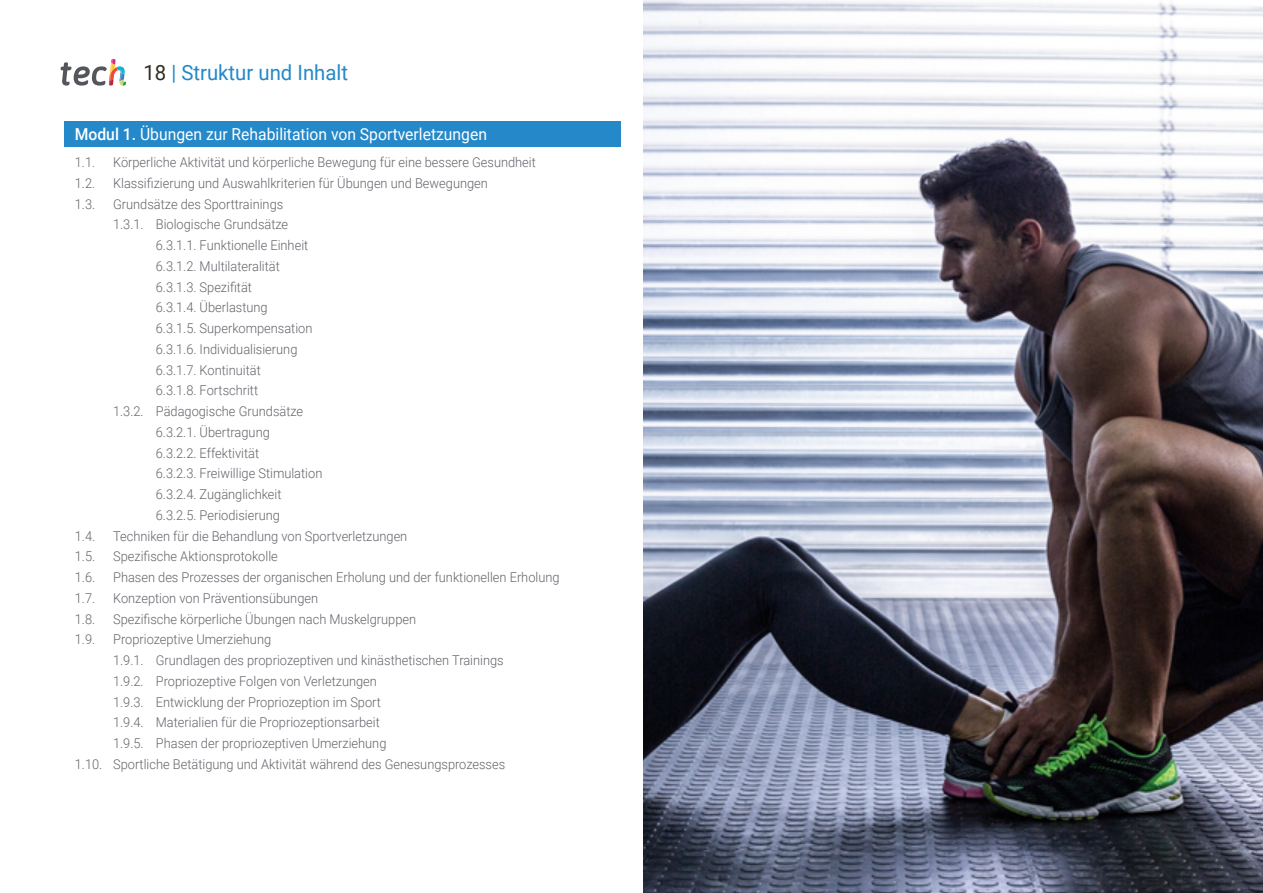
<style>
.page{position:relative;width:1263px;height:893px;background:#fff}
.page>*{position:absolute;margin:0;border:0;box-sizing:border-box;transform-origin:0 0}
.t1{font:21px "Roboto";color:#2488c9}
.t2{font:16.5px "Roboto";color:#fff;scale:.95 1}
.t3{font:300 13.5px "Roboto";color:#61646a;scale:.95 1}
.s1{color:#312e20}
.s2{font-weight:500}
</style>
<div class="page">
<div style="left:64px;top:121px;width:557px;height:25px;background:#2488c9"></div>
<img style="left:643px;top:0;width:620px;height:893px">
<svg style="left:61px;top:59px;width:65px;height:27px"></svg>
<h1 class="t1" style="left:144px;top:57px;width:206px"><span class="s1">18</span> | Struktur und Inhalt</h1>
<p class="t2" style="left:75px;top:123px;width:435px"><span class="s2">Modul 1.</span> Übungen zur Rehabilitation von Sportverletzungen</p>
<p class="t3" style="left:75px;top:153px;width:23px">1.1.</p>
<p class="t3" style="left:113px;top:153px;width:446px">Körperliche Aktivität und körperliche Bewegung für eine bessere Gesundheit</p>
<p class="t3" style="left:75px;top:174px;width:23px">1.2.</p>
<p class="t3" style="left:113px;top:174px;width:396px">Klassifizierung und Auswahlkriterien für Übungen und Bewegungen</p>
<p class="t3" style="left:75px;top:194px;width:23px">1.3.</p>
<p class="t3" style="left:113px;top:194px;width:181px">Grundsätze des Sporttrainings</p>
<p class="t3" style="left:113px;top:215px;width:186px">1.3.1. Biologische Grundsätze</p>
<p class="t3" style="left:156px;top:236px;width:162px">6.3.1.1. Funktionelle Einheit</p>
<p class="t3" style="left:156px;top:257px;width:132px">6.3.1.2. Multilateralität</p>
<p class="t3" style="left:156px;top:277px;width:103px">6.3.1.3. Spezifität</p>
<p class="t3" style="left:156px;top:298px;width:119px">6.3.1.4. Überlastung</p>
<p class="t3" style="left:156px;top:319px;width:166px">6.3.1.5. Superkompensation</p>
<p class="t3" style="left:156px;top:340px;width:151px">6.3.1.6. Individualisierung</p>
<p class="t3" style="left:156px;top:360px;width:112px">6.3.1.7. Kontinuität</p>
<p class="t3" style="left:156px;top:381px;width:109px">6.3.1.8. Fortschritt</p>
<p class="t3" style="left:113px;top:402px;width:202px">1.3.2. Pädagogische Grundsätze</p>
<p class="t3" style="left:156px;top:423px;width:121px">6.3.2.1. Übertragung</p>
<p class="t3" style="left:156px;top:443px;width:110px">6.3.2.2. Effektivität</p>
<p class="t3" style="left:156px;top:464px;width:177px">6.3.2.3. Freiwillige Stimulation</p>
<p class="t3" style="left:156px;top:485px;width:134px">6.3.2.4. Zugänglichkeit</p>
<p class="t3" style="left:156px;top:506px;width:132px">6.3.2.5. Periodisierung</p>
<p class="t3" style="left:75px;top:526px;width:23px">1.4.</p>
<p class="t3" style="left:113px;top:526px;width:311px">Techniken für die Behandlung von Sportverletzungen</p>
<p class="t3" style="left:75px;top:547px;width:23px">1.5.</p>
<p class="t3" style="left:113px;top:547px;width:175px">Spezifische Aktionsprotokolle</p>
<p class="t3" style="left:75px;top:568px;width:23px">1.6.</p>
<p class="t3" style="left:113px;top:568px;width:471px">Phasen des Prozesses der organischen Erholung und der funktionellen Erholung</p>
<p class="t3" style="left:75px;top:589px;width:23px">1.7.</p>
<p class="t3" style="left:113px;top:589px;width:217px">Konzeption von Präventionsübungen</p>
<p class="t3" style="left:75px;top:609px;width:23px">1.8.</p>
<p class="t3" style="left:113px;top:609px;width:320px">Spezifische körperliche Übungen nach Muskelgruppen</p>
<p class="t3" style="left:75px;top:630px;width:23px">1.9.</p>
<p class="t3" style="left:113px;top:630px;width:168px">Propriozeptive Umerziehung</p>
<p class="t3" style="left:113px;top:651px;width:413px">1.9.1. Grundlagen des propriozeptiven und kinästhetischen Trainings</p>
<p class="t3" style="left:113px;top:672px;width:279px">1.9.2. Propriozeptive Folgen von Verletzungen</p>
<p class="t3" style="left:113px;top:692px;width:283px">1.9.3. Entwicklung der Propriozeption im Sport</p>
<p class="t3" style="left:113px;top:713px;width:282px">1.9.4. Materialien für die Propriozeptionsarbeit</p>
<p class="t3" style="left:113px;top:734px;width:289px">1.9.5. Phasen der propriozeptiven Umerziehung</p>
<p class="t3" style="left:75px;top:755px;width:455px">1.10. Sportliche Betätigung und Aktivität während des Genesungsprozesses</p>
</div>
